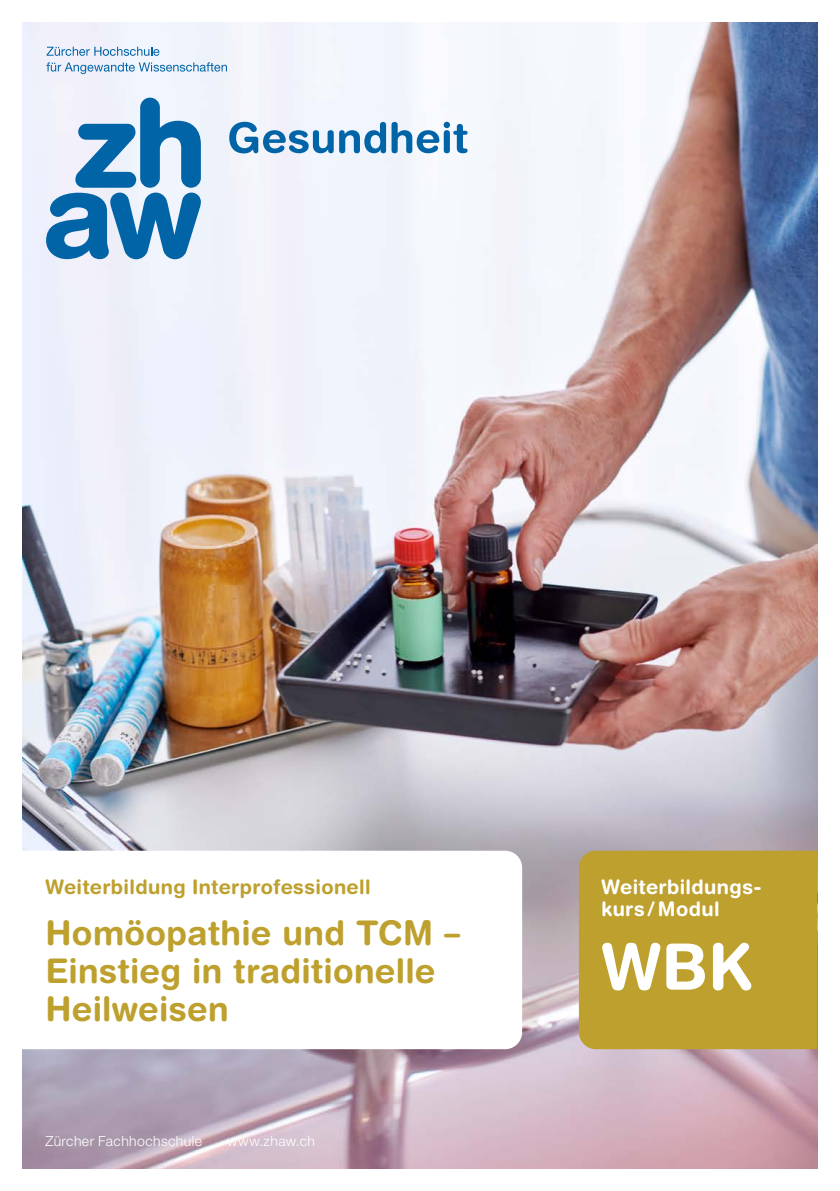
<style>
.page{position:relative;width:840px;height:1191px;background:#fff}
.page>*{position:absolute;margin:0;border:0;box-sizing:border-box;transform-origin:0 0}
.t1{font:700 64px "Helvetica Rounded LT Std";color:#fff}
.t2{font:700 34px/38px "Helvetica Rounded LT Std";letter-spacing:.005em;color:#bda02d}
.t3{font:700 20px "Helvetica Rounded LT Std";letter-spacing:.015em;color:#bda02d}
.t4{font:700 20px/22px "Helvetica Rounded LT Std";letter-spacing:.02em;color:#fff}
.t5{font:300 14px "Helvetica Neue LT Std";letter-spacing:.03em;color:#fff}
</style>
<div class="page">
<img style="left:23px;top:23px;width:793px;height:1145px">
<svg style="left:46px;top:98px;width:155px;height:162px"></svg>
<svg style="left:47px;top:47px;width:112px;height:9px"></svg>
<svg style="left:46px;top:62px;width:181px;height:12px"></svg>
<svg style="left:229px;top:122px;width:238px;height:31px"></svg>
<svg style="left:22px;top:850px;width:500px;height:199px"></svg>
<div style="left:578px;top:850px;width:238px;height:199px;background:#bda02d"></div>
<p class="t3" style="left:45px;top:874px;width:326px">Weiterbildung Interprofessionell</p>
<p class="t2" style="left:45px;top:913px;width:416px">Homöopathie und TCM –<br>Einstieg in traditionelle<br>Heilweisen</p>
<p class="t5" style="left:45px;top:1132px;width:158px">Zürcher Fachhochschule</p>
<p class="t5" style="left:227px;top:1132px;width:89px">www.zhaw.ch</p>
<p class="t4" style="left:601px;top:875px;width:161px">Weiterbildungs&shy;kurs /Modul</p>
<h1 class="t1" style="left:601px;top:928px;width:152px">WBK</h1>
</div>
